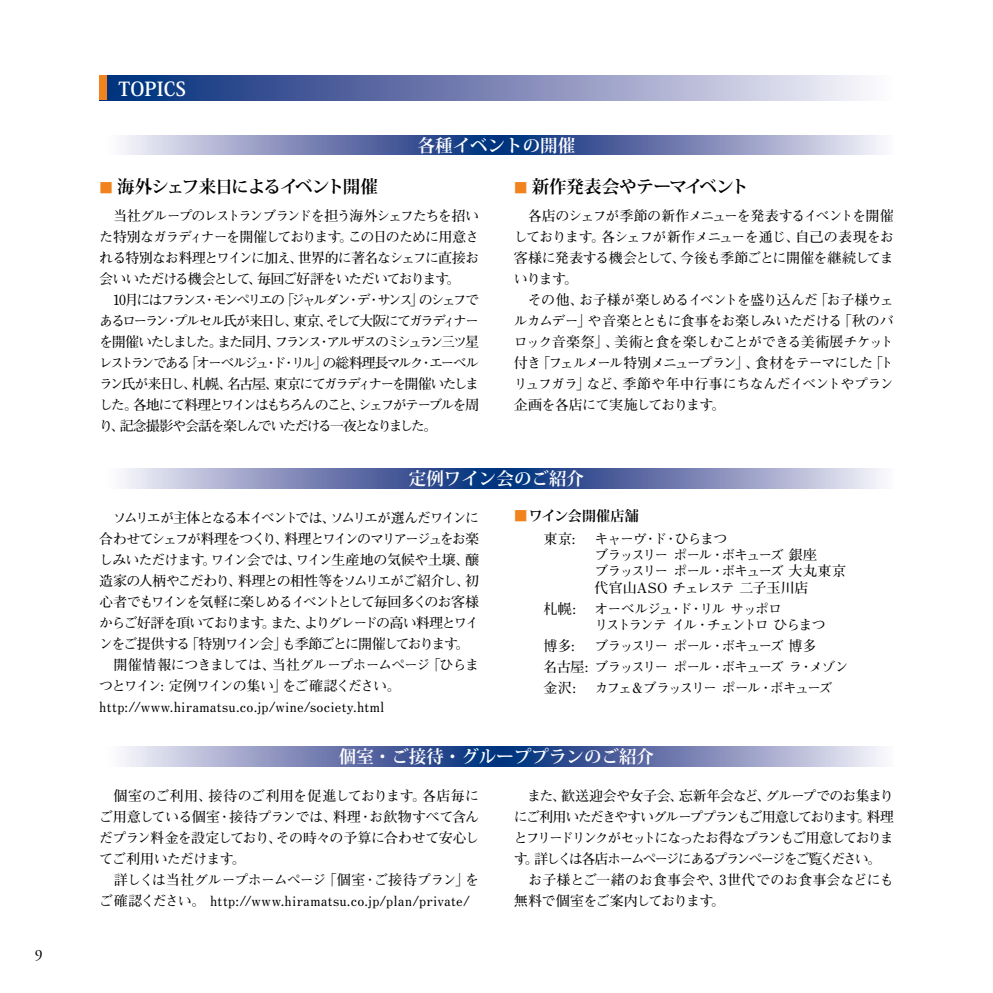
<style>
.page{position:relative;width:993px;height:993px;background:#fff}
.page>*{position:absolute;margin:0;border:0;box-sizing:border-box;transform-origin:0 0}
.t1{font:700 19.25px "Koz Min Pro";color:#fff}
.t2{font:700 17.5px "Koz Min Pro";color:#fff}
.t3{font:700 17.5px "Koz Min Pro";letter-spacing:-.05em;color:#000}
.t4{font:700 17.5px "Koz Min Pro";letter-spacing:-.02em;color:#000}
.t5{font:15.75px "Adobe Garamond";color:#000}
.t6{font:700 14px/21px "Futo Min A101 Pro";letter-spacing:-.07em;color:#000;text-align:justify}
.t7{font:700 14px/21px "Futo Min A101 Pro";letter-spacing:-.05em;color:#000}
.t8{font:700 14px/21px "Futo Min A101 Pro";letter-spacing:-.025em;color:#000}
.t9{font:700 14px/21px "Futo Min A101 Pro";letter-spacing:-.095em;color:#000}
.t10{font:700 14px/21px "Futo Min A101 Pro";letter-spacing:-.125em;color:#000}
.t11{font:700 14px/15.8px "Futo Min A101 Pro";letter-spacing:-.12em;color:#000}
.t12{font:700 14px "Futo Min A101 Pro";letter-spacing:-.135em;color:#000}
.t13{font:700 14px "Futo Min A101 Pro";letter-spacing:-.01em;color:#000}
.t14{font:700 14px "Koz Min Pro";letter-spacing:.005em;color:#000}
.s1{font-size:14px;color:#f0831e}
.s2{color:#f0831e}
</style>
<div class="page">
<svg style="left:124px;top:135px;width:759px;height:20px;background:#7887b5"></svg>
<svg style="left:124px;top:468px;width:759px;height:20px;background:#7887b5"></svg>
<svg style="left:124px;top:746px;width:759px;height:19px;background:#7887b5"></svg>
<div style="left:99px;top:75px;width:794px;height:25px;background:linear-gradient(to right,#002375,#fdf3fb)"></div>
<div style="left:99px;top:75px;width:8px;height:25px;background:#f0831e"></div>
<p class="t5" style="left:35px;top:946px;width:9px">9</p>
<h1 class="t1" style="left:99px;top:74px;width:88px">　TOPICS</h1>
<p class="t2" style="left:417px;top:133px;width:159px">各種イベントの開催</p>
<p class="t3" style="left:99px;top:174px;width:280px"><span class="s1">■</span> 海外シェフ来日によるイベント開催</p>
<p class="t6" style="left:99px;top:204px;width:381px">　当社グループのレストランブランドを担う海外シェフたちを招いた特別なガラディナーを開催しております。この日のために用意される特別なお料理とワインに加え、世界的に著名なシェフに直接お会いいただける機会として、毎回ご好評をいただいております。</p>
<p class="t6" style="left:99px;top:288px;width:381px;text-indent:13px">10月にはフランス・モンペリエの「ジャルダン・デ・サンス」のシェフであるローラン・プルセル氏が来日し、東京、そして大阪にてガラディナーを開催いたしました。また同月、フランス・アルザスのミシュラン三ツ星レストランである「オーベルジュ・ド・リル」の総料理長マルク・エーベルラン氏が来日し、札幌、名古屋、東京にてガラディナーを開催いたしました。各地にて料理とワインはもちろんのこと、シェフがテーブルを周り、記念撮影や会話を楽しんでいただける一夜となりました。</p>
<p class="t4" style="left:513px;top:174px;width:236px"><span class="s1">■</span> 新作発表会やテーマイベント</p>
<p class="t7" style="left:513px;top:204px;width:381px">　各店のシェフが季節の新作メニューを発表するイベントを開催しております。各シェフが新作メニューを通じ、自己の表現をお客様に発表する機会として、今後も季節ごとに開催を継続してまいります。<br>　その他、お子様が楽しめるイベントを盛り込んだ「お子様ウェルカムデー」や音楽とともに食事をお楽しみいただける「秋のバロック音楽祭」、美術と食を楽しむことができる美術展チケット付き「フェルメール特別メニュープラン」、食材をテーマにした「トリュフガラ」など、季節や年中行事にちなんだイベントやプラン企画を各店にて実施しております。</p>
<p class="t2" style="left:409px;top:466px;width:176px">定例ワイン会のご紹介</p>
<p class="t6" style="left:99px;top:505px;width:381px;text-align:left">　ソムリエが主体となる本イベントでは、ソムリエが選んだワインに合わせてシェフが料理をつくり、料理とワインのマリアージュをお楽しみいただけます。ワイン会では、ワイン生産地の気候や土壌、醸造家の人柄やこだわり、料理との相性等をソムリエがご紹介し、初心者でもワインを気軽に楽しめるイベントとして毎回多くのお客様からご好評を頂いております。また、よりグレードの高い料理とワインをご提供する「特別ワイン会」も季節ごとに開催しております。　開催情報につきましては、当社グループホームページ「ひらまつとワイン: 定例ワインの集い」をご確認ください。http://www.hiramatsu.co.jp/wine/society.html</p>
<p class="t14" style="left:513px;top:506px;width:126px"><span class="s2">■</span>ワイン会開催店舗</p>
<p class="t6" style="left:543px;top:526px;width:33px">東京:</p>
<p class="t11" style="left:594px;top:529px;width:253px">キャーヴ・ド・ひらまつ<br>ブラッスリー ポール・ボキューズ 銀座<br>ブラッスリー ポール・ボキューズ 大丸東京</p>
<p class="t13" style="left:594px;top:577px;width:215px">代官山ASO チェレステ 二子玉川店</p>
<p class="t6" style="left:543px;top:596px;width:34px">札幌:</p>
<p class="t10" style="left:594px;top:599px;width:233px;line-height:15.8px">オーベルジュ・ド・リル サッポロ<br>リストランテ イル・チェントロ ひらまつ</p>
<p class="t6" style="left:543px;top:633px;width:33px">博多:</p>
<p class="t10" style="left:543px;top:633px;width:306px;text-indent:51px">ブラッスリー ポール・ボキューズ 博多<br>名古屋: ブラッスリー ポール・ボキューズ ラ・メゾン金沢:</p>
<p class="t12" style="left:594px;top:676px;width:239px">カフェ＆ブラッスリー ポール・ボキューズ</p>
<p class="t2" style="left:339px;top:743px;width:316px">個室・ご接待・グループプランのご紹介</p>
<p class="t8" style="left:99px;top:783px;width:381px">　個室のご利用、接待のご利用を促進しております。各店毎にご用意している個室・接待プランでは、料理・お飲物すべて含んだプラン料金を設定しており、その時々の予算に合わせて安心してご利用いただけます。<br>　詳しくは当社グループホームページ「個室・ご接待プラン」をご確認ください。 http://www.hiramatsu.co.jp/plan/private/</p>
<p class="t9" style="left:513px;top:783px;width:381px">　また、歓送迎会や女子会、忘新年会など、グループでのお集まりにご利用いただきやすいグループプランもご用意しております。料理とフリードリンクがセットになったお得なプランもご用意しております。詳しくは各店ホームページにあるプランページをご覧ください。　お子様とご一緒のお食事会や、3世代でのお食事会などにも無料で個室をご案内しております。</p>
</div>
